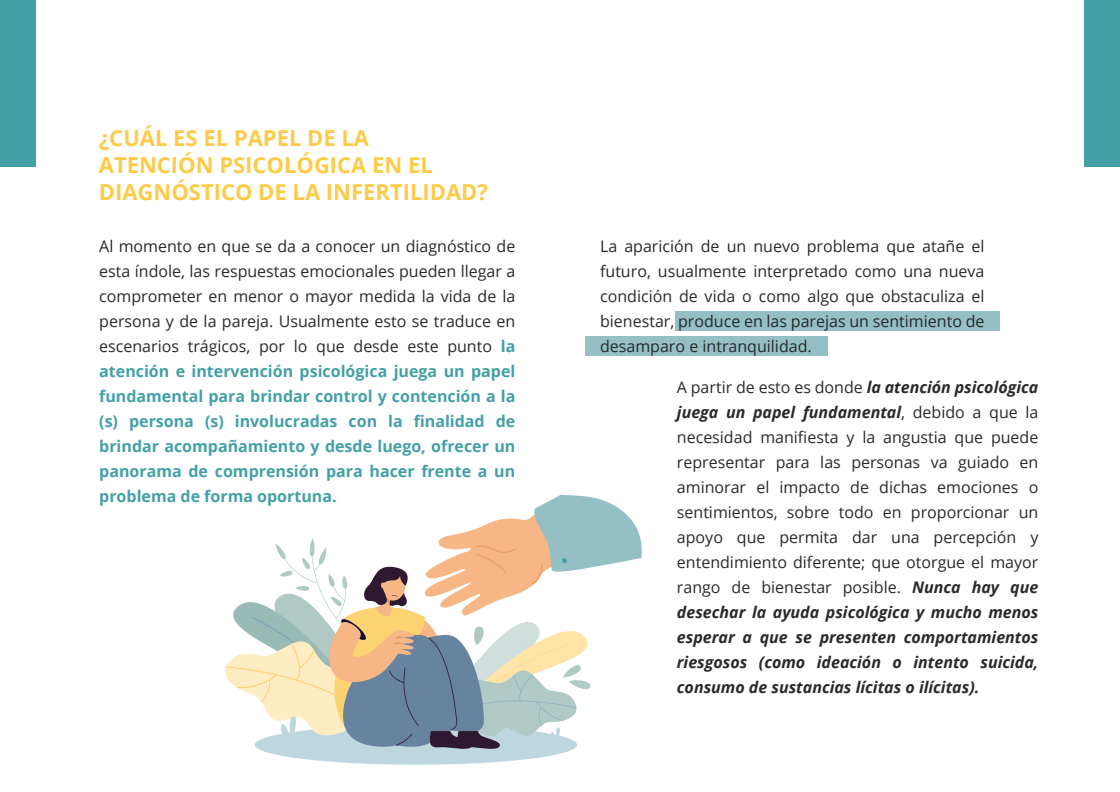
<style>
.page{position:relative;width:1120px;height:792px;background:#fff}
.page>*{position:absolute;margin:0;border:0;box-sizing:border-box;transform-origin:0 0}
.t1{font:700 22px/27px "Open Sans";color:#fdcb48}
.t2{font:16px/25px "Open Sans";color:#282928;text-align:justify}
.t3{font:700 16px/25px "Open Sans";color:#43a0a7;text-align:justify}
.s1{font-weight:400;color:#282928}
.s2{font-weight:700;font-style:italic}
</style>
<div class="page">
<div style="left:0;top:0;width:35px;height:166px;background:#43a0a7"></div>
<div style="left:1085px;top:0;width:35px;height:166px;background:#43a0a7"></div>
<div style="left:675px;top:312px;width:324px;height:19px;background:#93bfc5"></div>
<div style="left:585px;top:336px;width:243px;height:19px;background:#93bfc5"></div>
<div style="left:255px;top:725px;width:322px;height:40px;background:#bed6dd;border-radius:50%"></div>
<svg style="left:225px;top:495px;width:417px;height:258px"></svg>
<h1 class="t1" style="left:99px;top:124px;width:391px">¿CUÁL ES EL PAPEL DE LA<br>ATENCIÓN PSICOLÓGICA EN EL<br>DIAGNÓSTICO DE LA INFERTILIDAD?</h1>
<p class="t3" style="left:99px;top:233px;width:418px"><span class="s1">Al momento en que se da a conocer un diagnóstico de esta índole, las respuestas emocionales pueden llegar a comprometer en menor o mayor medida la vida de la persona y de la pareja. Usualmente esto se traduce en escenarios trágicos, por lo que desde este punto</span> la atención e intervención psicológica juega un papel fundamental para brindar control y contención a la (s) persona (s) involucradas con la finalidad de brindar acompañamiento y desde luego, ofrecer un panorama de comprensión para hacer frente a un problema de forma oportuna.</p>
<p class="t2" style="left:600px;top:233px;width:386px">La aparición de un nuevo problema que atañe el futuro, usualmente interpretado como una nueva condición de vida o como algo que obstaculiza el bienestar, produce en las parejas un sentimiento de desamparo e intranquilidad.</p>
<p class="t2" style="left:677px;top:374px;width:363px">A partir de esto es donde <span class="s2">la atención psicológica juega un papel fundamental</span>, debido a que la necesidad manifiesta y la angustia que puede representar para las personas va guiado en aminorar el impacto de dichas emociones o sentimientos, sobre todo en proporcionar un apoyo que permita dar una percepción y entendimiento diferente; que otorgue el mayor rango de bienestar posible. <span class="s2">Nunca hay que desechar la ayuda psicológica y mucho menos esperar a que se presenten comportamientos riesgosos (como ideación o intento suicida, consumo de sustancias lícitas o ilícitas).</span></p>
</div>
